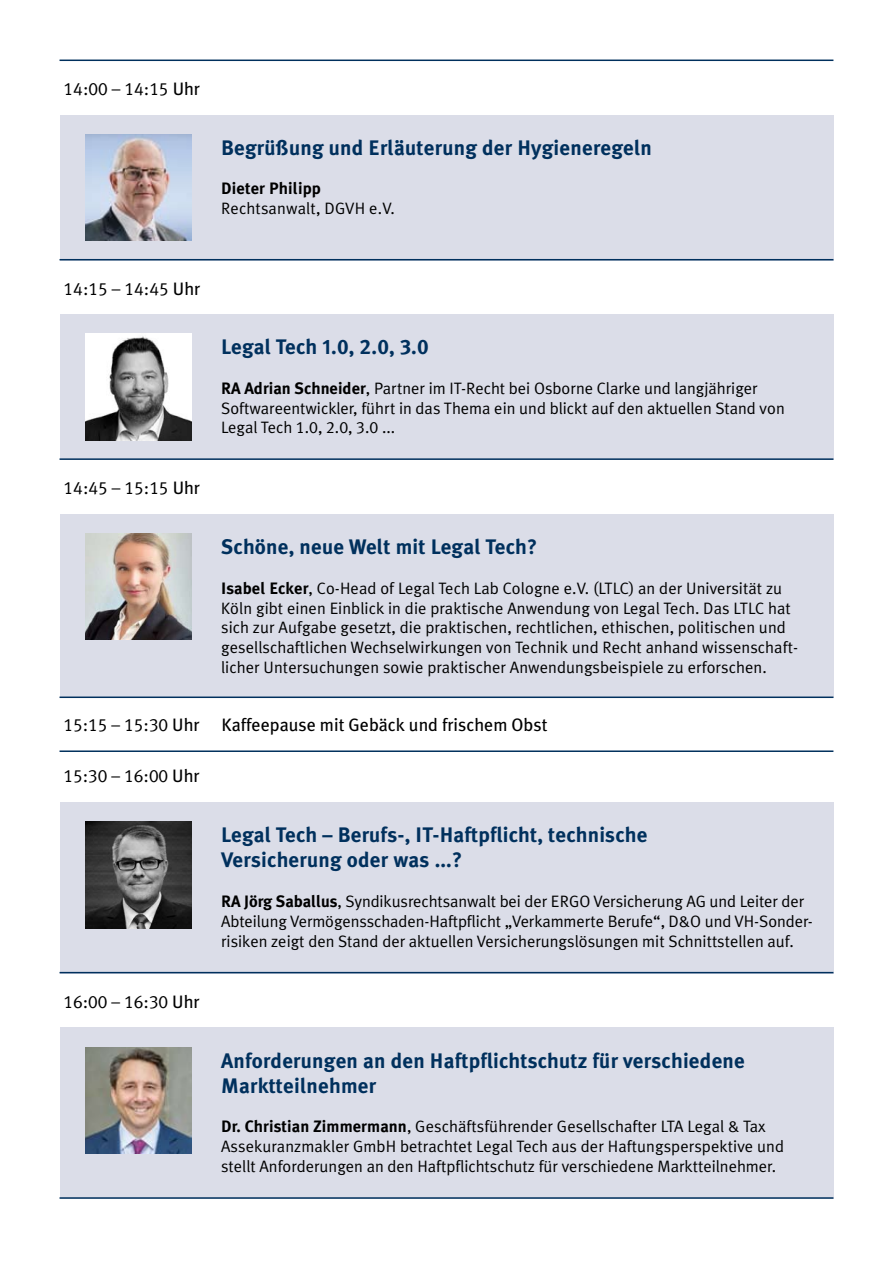
<style>
.page{position:relative;width:893px;height:1263px;background:#fff}
.page>*{position:absolute;margin:0;border:0;box-sizing:border-box;transform-origin:0 0}
.t1{font:700 21px/25.2px "Meta Plus";letter-spacing:.01em;color:#00305d}
.t2{font:18px "Meta Plus Caps";color:#000}
.t3{font:18px "Meta Plus";color:#000}
.t4{font:16.5px/19.8px "Meta Plus";color:#000}
.t5{font:700 16.5px "Meta Plus";letter-spacing:.01em;color:#000}
.s1{font-family:"Meta Plus"}
.s2{font-family:"Meta Bold Caps Expert";font-weight:400}
.s3{font-weight:700}
.s4{font-family:"Meta Plus Caps"}
</style>
<div class="page">
<div style="left:60px;top:115px;width:773px;height:145px;background:#dbdde8"></div>
<img style="left:85px;top:134px;width:106px;height:107px">
<hr style="left:60px;top:60px;width:773px;height:1px;background:#00305d">
<div style="left:60px;top:314px;width:773px;height:146px;background:#dbdde8"></div>
<div style="left:60px;top:514px;width:773px;height:184px;background:#dbdde8"></div>
<img style="left:85px;top:534px;width:106px;height:106px">
<hr style="left:60px;top:696px;width:773px;height:2px;background:#00305d">
<hr style="left:60px;top:458px;width:773px;height:2px;background:#00305d">
<img style="left:85px;top:334px;width:106px;height:106px">
<hr style="left:60px;top:259px;width:773px;height:1px;background:#00305d">
<div style="left:60px;top:1027px;width:773px;height:172px;background:#dbdde8"></div>
<div style="left:60px;top:802px;width:773px;height:171px;background:#dbdde8"></div>
<img style="left:85px;top:822px;width:106px;height:106px">
<hr style="left:60px;top:1197px;width:773px;height:2px;background:#00305d">
<hr style="left:60px;top:972px;width:773px;height:1px;background:#00305d">
<img style="left:85px;top:1047px;width:106px;height:106px">
<hr style="left:60px;top:750px;width:773px;height:2px;background:#00305d">
<p class="t2" style="left:64px;top:78px;width:138px">14:00 – 14:15 <span class="s1">Uhr</span></p>
<p class="t1" style="left:221px;top:135px;width:432px">Begrüßung und Erläuterung der Hygieneregeln</p>
<p class="t5" style="left:221px;top:179px;width:101px">Dieter Philipp</p>
<p class="t4" style="left:221px;top:198px;width:175px">Rechtsanwalt, DGVH e.V.</p>
<p class="t2" style="left:64px;top:278px;width:138px">14:15 – 14:45 <span class="s1">Uhr</span></p>
<p class="t2" style="left:64px;top:478px;width:138px">14:45 – 15:15 <span class="s1">Uhr</span></p>
<p class="t1" style="left:221px;top:334px;width:209px">Legal Tech <span class="s2">1</span>.<span class="s2">0</span>, <span class="s2">2</span>.<span class="s2">0</span>, <span class="s2">3</span>.<span class="s2">0</span></p>
<p class="t4" style="left:221px;top:378px;width:565px"><span class="s3">RA Adrian Schneider</span>, Partner im IT-Recht bei Osborne Clarke und langjähriger<br>Softwareentwickler, führt in das Thema ein und blickt auf den aktuellen Stand von<br>Legal Tech <span class="s4">1</span>.<span class="s4">0</span>, <span class="s4">2</span>.<span class="s4">0</span>, <span class="s4">3</span>.<span class="s4">0</span> ...</p>
<p class="t1" style="left:221px;top:534px;width:318px">Schöne, neue Welt mit Legal Tech?</p>
<p class="t4" style="left:221px;top:578px;width:578px"><span class="s3">Isabel Ecker</span>, Co-Head of Legal Tech Lab Cologne e.V. (LTLC) an der Universität zu Köln gibt einen Einblick in die praktische Anwendung von Legal Tech. Das LTLC hat sich zur Aufgabe gesetzt, die praktischen, rechtlichen, ethischen, politischen und gesellschaftlichen Wechselwirkungen von Technik und Recht anhand wissenschaft&shy;licher Untersuchungen sowie praktischer Anwendungsbeispiele zu erforschen.</p>
<p class="t3" style="left:64px;top:714px;width:485px"><span class="s4">15:15 – 15:30</span> Uhr Kaffeepause mit Gebäck und frischem Obst</p>
<p class="t2" style="left:64px;top:766px;width:138px">15:30 – 16:00 <span class="s1">Uhr</span></p>
<p class="t2" style="left:64px;top:991px;width:138px">16:00 – 16:30 <span class="s1">Uhr</span></p>
<p class="t1" style="left:221px;top:822px;width:428px">Legal Tech – Berufs-, IT-Haftpflicht, technische<br>Versicherung oder was ...?</p>
<p class="t4" style="left:221px;top:891px;width:593px"><span class="s3">RA Jörg Saballus</span>, Syndikusrechtsanwalt bei der ERGO Versicherung AG und Leiter der<br>Abteilung Vermögensschaden-Haftpflicht „Verkammerte Berufe“, D&amp;O und VH-Sonder&shy;risiken zeigt den Stand der aktuellen Versicherungslösungen mit Schnittstellen auf.</p>
<p class="t1" style="left:221px;top:1048px;width:525px">Anforderungen an den Haftpflichtschutz für verschiedene<br>Marktteilnehmer</p>
<p class="t4" style="left:221px;top:1116px;width:564px"><span class="s3">Dr. Christian Zimmermann</span>, Geschäftsführender Gesellschafter LTA Legal &amp; Tax<br>Assekuranzmakler GmbH betrachtet Legal Tech aus der Haftungsperspektive und stellt Anforderungen an den Haftpflichtschutz für verschiedene Marktteilnehmer.</p>
</div>
